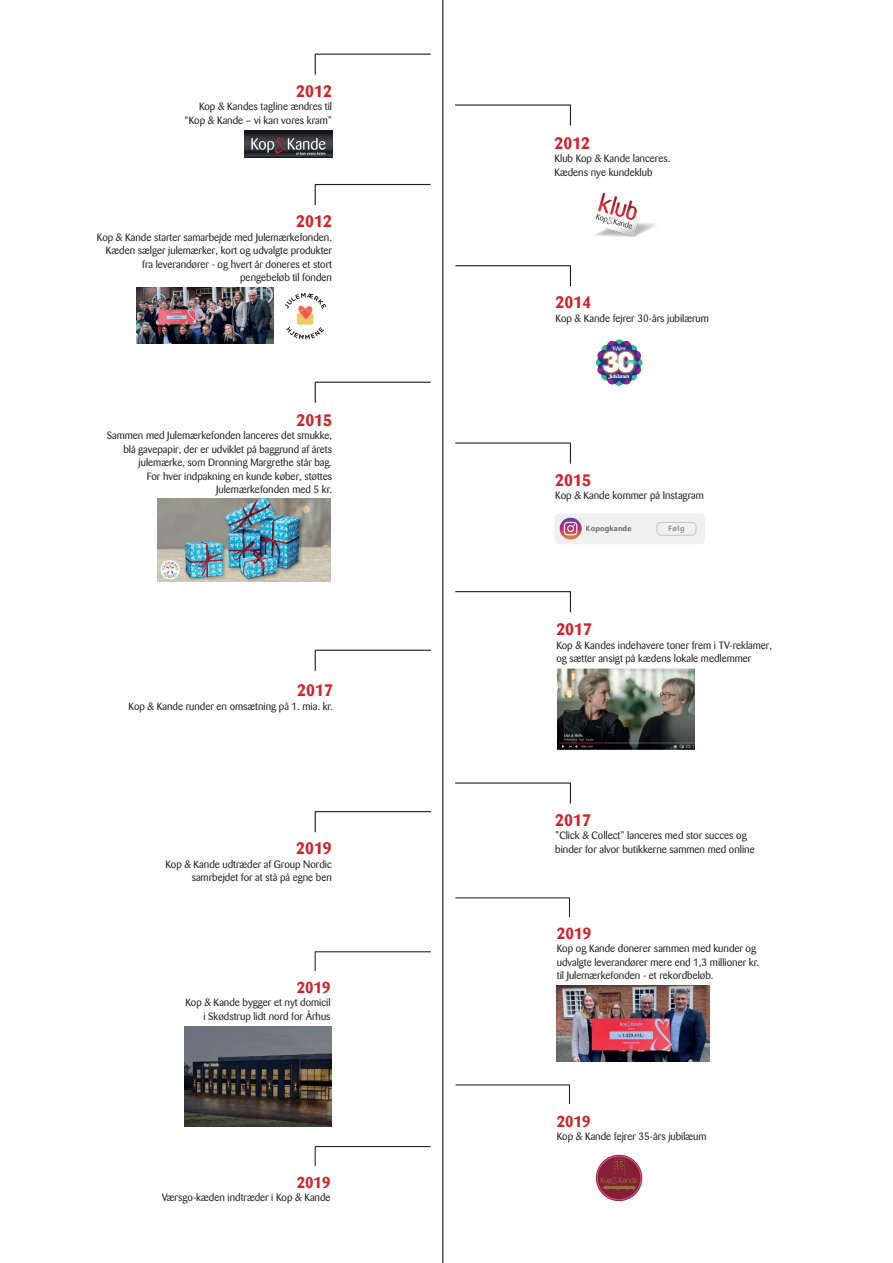
<style>
.page{position:relative;width:893px;height:1263px;background:#fff}
.page>*{position:absolute;margin:0;border:0;box-sizing:border-box;transform-origin:0 0}
.t1{font:700 16.5px "Barmeno";color:#d1232a}
.t2{font:700 15.9px "Barmeno";color:#d1232a}
.t3{font:700 15.6px "Barmeno";color:#d1232a}
.t4{font:10.5px/13.5px "Barmeno";color:#231f20;text-align:right}
.t5{font:700 7.5px "Ebrima";letter-spacing:.01em;color:#231f20}
.t6{font:700 7.5px "Ebrima";color:#939598}
</style>
<div class="page">
<hr style="left:442px;top:0;width:1px;height:1263px;background:#231f20">
<hr style="left:455px;top:591px;width:116px;height:1px;background:#231f20">
<svg style="left:570px;top:592px;width:1px;height:20px"></svg>
<hr style="left:315px;top:650px;width:116px;height:1px;background:#231f20">
<svg style="left:315px;top:650px;width:1px;height:21px"></svg>
<hr style="left:455px;top:782px;width:116px;height:1px;background:#231f20">
<svg style="left:570px;top:783px;width:1px;height:20px"></svg>
<hr style="left:455px;top:442px;width:116px;height:2px;background:#231f20">
<svg style="left:570px;top:444px;width:1px;height:20px"></svg>
<hr style="left:315px;top:382px;width:116px;height:1px;background:#231f20">
<svg style="left:315px;top:382px;width:1px;height:21px"></svg>
<img style="left:157px;top:499px;width:173px;height:82px">
<img style="left:557px;top:669px;width:138px;height:80px">
<img style="left:595px;top:192px;width:61px;height:45px">
<svg style="left:596px;top:339px;width:46px;height:47px"></svg>
<hr style="left:455px;top:265px;width:116px;height:1px;background:#231f20">
<svg style="left:570px;top:266px;width:1px;height:20px"></svg>
<hr style="left:315px;top:184px;width:116px;height:1px;background:#231f20">
<svg style="left:315px;top:185px;width:1px;height:20px"></svg>
<svg style="left:285px;top:293px;width:41px;height:47px"></svg>
<img style="left:245px;top:131px;width:87px;height:26px">
<img style="left:136px;top:288px;width:137px;height:55px">
<hr style="left:315px;top:951px;width:116px;height:1px;background:#231f20">
<svg style="left:315px;top:952px;width:1px;height:19px"></svg>
<img style="left:185px;top:1027px;width:147px;height:99px">
<hr style="left:455px;top:897px;width:115px;height:1px;background:#231f20">
<svg style="left:569px;top:898px;width:1px;height:19px"></svg>
<img style="left:557px;top:985px;width:153px;height:77px">
<hr style="left:456px;top:1084px;width:114px;height:1px;background:#231f20">
<svg style="left:569px;top:1085px;width:1px;height:19px"></svg>
<svg style="left:596px;top:1155px;width:46px;height:46px"></svg>
<svg style="left:601px;top:1152px;width:36px;height:37px"></svg>
<div style="left:597px;top:1156px;width:44px;height:44px;border:1px solid #eb4f9d;border-radius:50%"></div>
<hr style="left:315px;top:811px;width:116px;height:1px;background:#231f20">
<svg style="left:315px;top:812px;width:1px;height:20px"></svg>
<hr style="left:315px;top:54px;width:116px;height:1px;background:#231f20">
<svg style="left:315px;top:54px;width:1px;height:21px"></svg>
<hr style="left:455px;top:104px;width:116px;height:2px;background:#231f20">
<svg style="left:570px;top:106px;width:1px;height:20px"></svg>
<hr style="left:315px;top:1146px;width:116px;height:1px;background:#231f20">
<svg style="left:315px;top:1147px;width:1px;height:19px"></svg>
<div style="left:554px;top:513px;width:151px;height:31px;background:#f0f0f0;border-radius:4px"></div>
<div style="left:657px;top:522px;width:39px;height:13px;border:1px solid #231f20;border-radius:4px"></div>
<img style="left:555px;top:513px;width:27px;height:27px">
<h1 class="t1" style="left:296px;top:81px;width:37px">2012</h1>
<p class="t4" style="left:185px;top:100px;width:149px">Kop &amp; Kandes tagline ændres til “Kop &amp; Kande – vi kan vores kram”</p>
<h1 class="t1" style="left:296px;top:211px;width:37px">2012</h1>
<p class="t4" style="left:97px;top:230px;width:237px">Kop &amp; Kande starter samarbejde med Julemærkefonden.<br>Kæden sælger julemærker, kort og udvalgte produkter fra leverandører - og hvert år doneres et stort pengebeløb til fonden</p>
<h1 class="t1" style="left:296px;top:410px;width:37px">2015</h1>
<p class="t4" style="left:107px;top:429px;width:227px">Sammen med Julemærkefonden lanceres det smukke, blå gavepapir, der er udviklet på baggrund af årets julemærke, som Dronning Margrethe står bag.<br>For hver indpakning en kunde køber, støttes Julemærkefonden med 5 kr.</p>
<h1 class="t1" style="left:297px;top:681px;width:37px">2017</h1>
<p class="t4" style="left:129px;top:700px;width:206px">Kop &amp; Kande runder en omsætning på 1. mia. kr.</p>
<h1 class="t1" style="left:296px;top:839px;width:37px">2019</h1>
<p class="t4" style="left:165px;top:857px;width:168px">Kop &amp; Kande udtræder af Group Nordic samrbejdet for at stå på egne ben</p>
<h3 class="t3" style="left:297px;top:978px;width:35px">2019</h3>
<p class="t4" style="left:185px;top:996px;width:147px">Kop &amp; Kande bygger et nyt domicil i Skødstrup lidt nord for Århus</p>
<h3 class="t3" style="left:297px;top:1173px;width:35px">2019</h3>
<p class="t4" style="left:162px;top:1191px;width:170px">Værsgo-kæden indtræder i Kop &amp; Kande</p>
<h1 class="t1" style="left:554px;top:133px;width:37px">2012</h1>
<p class="t4" style="left:554px;top:152px;width:117px;text-align:left">Klub Kop &amp; Kande lanceres.<br>Kædens nye kundeklub</p>
<h1 class="t1" style="left:556px;top:293px;width:37px">2014</h1>
<p class="t4" style="left:556px;top:311px;width:155px">Kop &amp; Kande fejrer 30-års jubilærum</p>
<h1 class="t1" style="left:555px;top:470px;width:37px">2015</h1>
<p class="t4" style="left:555px;top:489px;width:150px">Kop &amp; Kande kommer på Instagram</p>
<p class="t5" style="left:586px;top:523px;width:47px">Kopogkande</p>
<p class="t6" style="left:668px;top:523px;width:18px">Følg</p>
<h1 class="t1" style="left:556px;top:619px;width:37px">2017</h1>
<p class="t4" style="left:556px;top:638px;width:217px;text-align:left">Kop &amp; Kandes indehavere toner frem i TV-reklamer, og sætter ansigt på kædens lokale medlemmer</p>
<h1 class="t1" style="left:555px;top:810px;width:37px">2017</h1>
<p class="t4" style="left:555px;top:829px;width:201px;text-align:left">”Click &amp; Collect” lanceres med stor succes og binder for alvor butikkerne sammen med online</p>
<h2 class="t2" style="left:557px;top:924px;width:36px">2019</h2>
<p class="t4" style="left:557px;top:942px;width:204px;text-align:left">Kop og Kande donerer sammen med kunder og udvalgte leverandører mere end 1,3 millioner kr. til Julemærkefonden - et rekordbeløb.</p>
<h3 class="t3" style="left:557px;top:1112px;width:35px">2019</h3>
<p class="t4" style="left:557px;top:1130px;width:151px">Kop &amp; Kande fejrer 35-års jubilæum</p>
</div>
